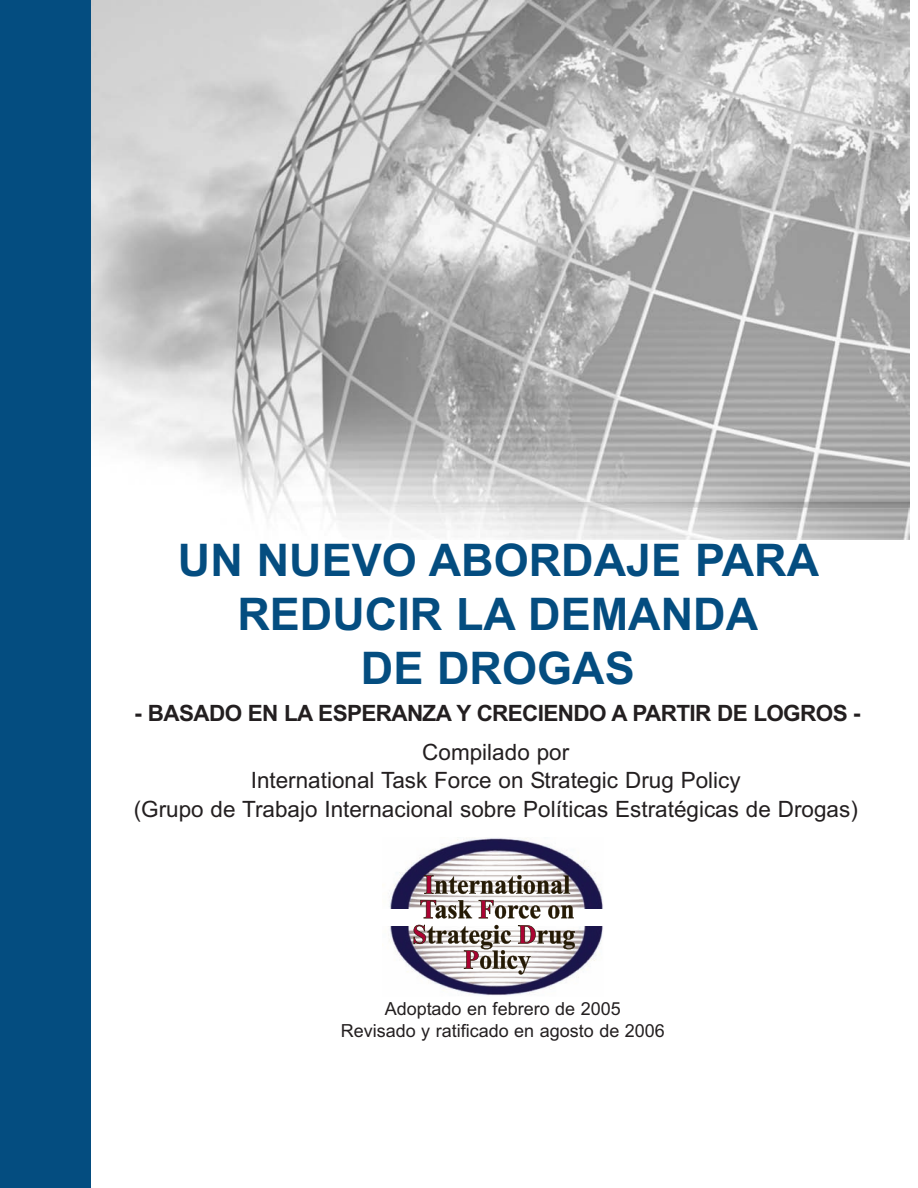
<style>
.page{position:relative;width:918px;height:1188px;background:#fff}
.page>*{position:absolute;margin:0;border:0;box-sizing:border-box;transform-origin:0 0}
.t1{font:700 45px/54px "Arial";color:#044d80;text-align:center}
.t2{font:22.5px/28.5px "Arial";color:#231f20;text-align:center}
.t3{font:700 22.5px "Arial";letter-spacing:-.03em;color:#231f20}
.t4{font:18px/21.6px "Arial";color:#231f20;text-align:center}
</style>
<div class="page">
<img style="left:90px;top:1px;width:819px;height:539px">
<div style="left:0;top:0;width:90px;height:1188px;background:#044d80"></div>
<img style="left:389px;top:838px;width:214px;height:71px">
<img style="left:389px;top:927px;width:214px;height:69px">
<svg style="left:424px;top:875px;width:146px;height:19px"></svg>
<svg style="left:420px;top:900px;width:52px;height:19px"></svg>
<svg style="left:479px;top:900px;width:61px;height:19px"></svg>
<svg style="left:548px;top:905px;width:26px;height:14px"></svg>
<svg style="left:414px;top:925px;width:161px;height:50px"></svg>
<h1 class="t1" style="left:178px;top:533px;width:643px">UN NUEVO ABORDAJE PARA<br>REDUCIR LA DEMANDA<br>DE DROGAS</h1>
<p class="t3" style="left:135px;top:700px;width:728px">- BASADO EN LA ESPERANZA Y CRECIENDO A PARTIR DE LOGROS -</p>
<p class="t2" style="left:134px;top:738px;width:726px">Compilado por<br>International Task Force on Strategic Drug Policy<br>(Grupo de Trabajo Internacional sobre Políticas Estratégicas de Drogas)</p>
<p class="t4" style="left:341px;top:998px;width:326px">Adoptado en febrero de 2005<br>Revisado y ratificado en agosto de 2006</p>
</div>
